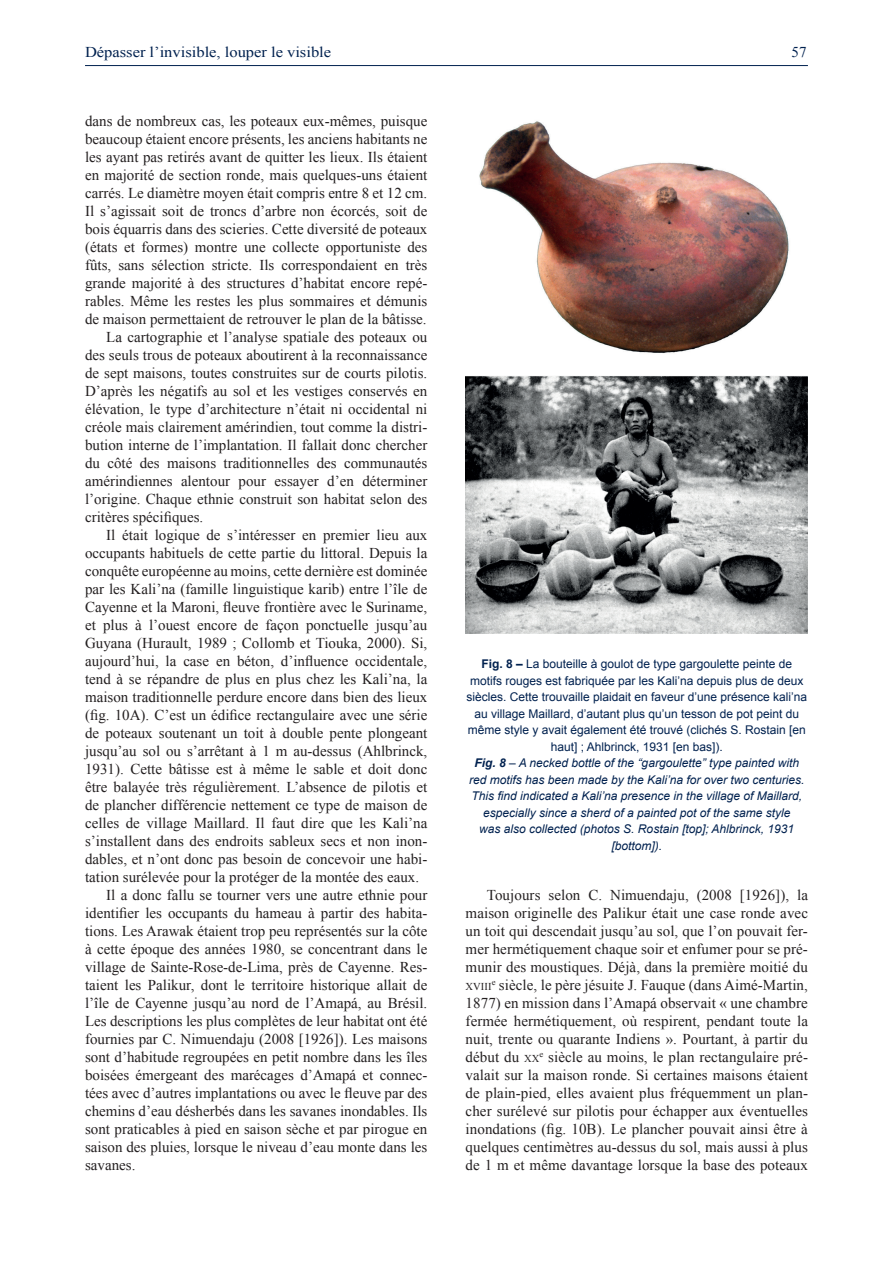
<style>
.page{position:relative;width:893px;height:1263px;background:#fff}
.page>*{position:absolute;margin:0;border:0;box-sizing:border-box;transform-origin:0 0}
.t1{font:15px/18px "Times New Roman";color:#231f20;text-align:justify}
.t2{font:15px "Times New Roman";color:#00214f;scale:1.1 1}
.t3{font:15px "Times New Roman";color:#00214f}
.t4{font:12px/16.5px "Arial";color:#00214f;text-align:center}
.t5{font:10.5px "Times New Roman";letter-spacing:.005em;color:#231f20}
.s1{font-weight:700}
.s2{font-weight:700;font-style:italic}
.s3{font-style:italic}
.s4{font-size:10.5px}
</style>
<div class="page">
<hr style="left:85px;top:65px;width:723px;height:1px;background:#00214f">
<img style="left:466px;top:121px;width:342px;height:513px">
<p class="t2" style="left:85px;top:42px;width:225px">Dépasser l’invisible, louper le visible</p>
<p class="t3" style="left:792px;top:42px;width:16px">57</p>
<p class="t1" style="left:85px;top:112px;width:344px">dans de nombreux cas, les poteaux eux-mêmes, puisque</p>
<p class="t1" style="left:85px;top:130px;width:344px">beaucoup étaient encore présents, les anciens habitants ne</p>
<p class="t1" style="left:85px;top:148px;width:344px">les ayant pas retirés avant de quitter les lieux. Ils étaient</p>
<p class="t1" style="left:85px;top:166px;width:344px">en majorité de section ronde, mais quelques-uns étaient</p>
<p class="t1" style="left:85px;top:184px;width:344px">carrés. Le diamètre moyen était compris entre 8 et 12 cm.</p>
<p class="t1" style="left:85px;top:202px;width:344px">Il s’agissait soit de troncs d’arbre non écorcés, soit de</p>
<p class="t1" style="left:85px;top:220px;width:344px">bois équarris dans des scieries. Cette diversité de poteaux</p>
<p class="t1" style="left:85px;top:238px;width:344px">(états et formes) montre une collecte opportuniste des</p>
<p class="t1" style="left:85px;top:256px;width:344px">fûts, sans sélection stricte. Ils correspondaient en très</p>
<p class="t1" style="left:85px;top:274px;width:344px">grande majorité à des structures d’habitat encore repé-</p>
<p class="t1" style="left:85px;top:292px;width:344px">rables. Même les restes les plus sommaires et démunis</p>
<p class="t1" style="left:85px;top:310px;width:343px">de maison permettaient de retrouver le plan de la bâtisse.</p>
<p class="t1" style="left:106px;top:328px;width:323px">La cartographie et l’analyse spatiale des poteaux ou</p>
<p class="t1" style="left:85px;top:346px;width:344px">des seuls trous de poteaux aboutirent à la reconnaissance</p>
<p class="t1" style="left:85px;top:364px;width:344px">de sept maisons, toutes construites sur de courts pilotis.</p>
<p class="t1" style="left:85px;top:382px;width:344px">D’après les négatifs au sol et les vestiges conservés en</p>
<p class="t1" style="left:85px;top:400px;width:344px">élévation, le type d’architecture n’était ni occidental ni</p>
<p class="t1" style="left:85px;top:418px;width:344px">créole mais clairement amérindien, tout comme la distri-</p>
<p class="t1" style="left:85px;top:436px;width:344px">bution interne de l’implantation. Il fallait donc chercher</p>
<p class="t1" style="left:85px;top:454px;width:344px">du côté des maisons traditionnelles des communautés</p>
<p class="t1" style="left:85px;top:472px;width:344px">amérindiennes alentour pour essayer d’en déterminer</p>
<p class="t1" style="left:85px;top:490px;width:344px">l’origine. Chaque ethnie construit son habitat selon des</p>
<p class="t1" style="left:85px;top:508px;width:120px">critères spécifiques.</p>
<p class="t1" style="left:106px;top:526px;width:323px">Il était logique de s’intéresser en premier lieu aux</p>
<p class="t1" style="left:85px;top:544px;width:344px">occupants habituels de cette partie du littoral. Depuis la</p>
<p class="t1" style="left:85px;top:562px;width:344px">conquête européenne au moins, cette dernière est dominée</p>
<p class="t1" style="left:85px;top:580px;width:344px">par les Kali’na (famille linguistique karib) entre l’île de</p>
<p class="t1" style="left:85px;top:598px;width:344px">Cayenne et la Maroni, fleuve frontière avec le Suriname,</p>
<p class="t1" style="left:85px;top:616px;width:344px">et plus à l’ouest encore de façon ponctuelle jusqu’au</p>
<p class="t1" style="left:85px;top:634px;width:344px">Guyana (Hurault, 1989 ; Collomb et Tiouka, 2000). Si,</p>
<p class="t1" style="left:85px;top:652px;width:344px">aujourd’hui, la case en béton, d’influence occidentale,</p>
<p class="t1" style="left:85px;top:670px;width:344px">tend à se répandre de plus en plus chez les Kali’na, la</p>
<p class="t1" style="left:85px;top:688px;width:344px">maison traditionnelle perdure encore dans bien des lieux</p>
<p class="t1" style="left:85px;top:706px;width:344px">(fig. 10A). C’est un édifice rectangulaire avec une série</p>
<p class="t1" style="left:85px;top:724px;width:344px">de poteaux soutenant un toit à double pente plongeant</p>
<p class="t1" style="left:85px;top:742px;width:344px">jusqu’au sol ou s’arrêtant à 1 m au-dessus (Ahlbrinck,</p>
<p class="t1" style="left:85px;top:760px;width:344px">1931). Cette bâtisse est à même le sable et doit donc</p>
<p class="t1" style="left:85px;top:778px;width:344px">être balayée très régulièrement. L’absence de pilotis et</p>
<p class="t1" style="left:85px;top:796px;width:344px">de plancher différencie nettement ce type de maison de</p>
<p class="t1" style="left:85px;top:814px;width:344px">celles de village Maillard. Il faut dire que les Kali’na</p>
<p class="t1" style="left:85px;top:832px;width:344px">s’installent dans des endroits sableux secs et non inon-</p>
<p class="t1" style="left:85px;top:850px;width:344px">dables, et n’ont donc pas besoin de concevoir une habi-</p>
<p class="t1" style="left:85px;top:868px;width:336px">tation surélevée pour la protéger de la montée des eaux.</p>
<p class="t1" style="left:106px;top:886px;width:323px">Il a donc fallu se tourner vers une autre ethnie pour</p>
<p class="t1" style="left:85px;top:904px;width:344px">identifier les occupants du hameau à partir des habita-</p>
<p class="t1" style="left:85px;top:922px;width:344px">tions. Les Arawak étaient trop peu représentés sur la côte</p>
<p class="t1" style="left:85px;top:940px;width:344px">à cette époque des années 1980, se concentrant dans le</p>
<p class="t1" style="left:85px;top:958px;width:344px">village de Sainte-Rose-de-Lima, près de Cayenne. Res-</p>
<p class="t1" style="left:85px;top:976px;width:344px">taient les Palikur, dont le territoire historique allait de</p>
<p class="t1" style="left:85px;top:994px;width:344px">l’île de Cayenne jusqu’au nord de l’Amapá, au Brésil.</p>
<p class="t1" style="left:85px;top:1012px;width:344px">Les descriptions les plus complètes de leur habitat ont été</p>
<p class="t1" style="left:85px;top:1030px;width:344px">fournies par C. Nimuendaju (2008 [1926]). Les maisons</p>
<p class="t1" style="left:85px;top:1048px;width:344px">sont d’habitude regroupées en petit nombre dans les îles</p>
<p class="t1" style="left:85px;top:1066px;width:344px">boisées émergeant des marécages d’Amapá et connec-</p>
<p class="t1" style="left:85px;top:1084px;width:344px">tées avec d’autres implantations ou avec le fleuve par des</p>
<p class="t1" style="left:85px;top:1102px;width:344px">chemins d’eau désherbés dans les savanes inondables. Ils</p>
<p class="t1" style="left:85px;top:1120px;width:344px">sont praticables à pied en saison sèche et par pirogue en</p>
<p class="t1" style="left:85px;top:1138px;width:344px">saison des pluies, lorsque le niveau d’eau monte dans les</p>
<p class="t1" style="left:85px;top:1156px;width:52px">savanes.</p>
<p class="t4" style="left:466px;top:656px;width:342px"><span class="s1">Fig. 8 –</span> La bouteille à goulot de type gargoulette peinte de motifs rouges est fabriquée par les Kali’na depuis plus de deux siècles. Cette trouvaille plaidait en faveur d’une présence kali’na au village Maillard, d’autant plus qu’un tesson de pot peint du même style y avait également été trouvé (clichés S. Rostain [en haut] ; Ahlbrinck, 1931 [en bas]).<br><span class="s2">Fig. 8</span> <span class="s3">– A necked bottle of the “gargoulette” type painted with red motifs has been made by the Kali’na for over two centuries.<br>This find indicated a Kali’na presence in the village of Maillard, especially since a sherd of a painted pot of the same style<br>was also collected (photos S. Rostain [top]; Ahlbrinck, 1931 [bottom]).</span></p>
<p class="t1" style="left:466px;top:886px;width:344px;text-indent:21px">Toujours selon C. Nimuendaju, (2008 [1926]), la maison originelle des Palikur était une case ronde avec un toit qui descendait jusqu’au sol, que l’on pouvait fer&shy;mer hermétiquement chaque soir et enfumer pour se pré&shy;munir des moustiques. Déjà, dans la première moitié du</p>
<p class="t5" style="left:466px;top:979px;width:27px">XVIII</p>
<p class="t1" style="left:466px;top:976px;width:344px;text-indent:26px"><sup>e</sup> siècle, le père jésuite J. Fauque (dans Aimé-Martin, 1877) en mission dans l’Amapá observait « une chambre fermée hermétiquement, où respirent, pendant toute la nuit, trente ou quarante Indiens ». Pourtant, à partir du début du <span class="s4">XX</span><sup>e</sup> siècle au moins, le plan rectangulaire pré&shy;valait sur la maison ronde. Si certaines maisons étaient de plain-pied, elles avaient plus fréquemment un plan&shy;cher surélevé sur pilotis pour échapper aux éventuelles inondations (fig. 10B). Le plancher pouvait ainsi être à quelques centimètres au-dessus du sol, mais aussi à plus de 1 m et même davantage lorsque la base des poteaux</p>
</div>
